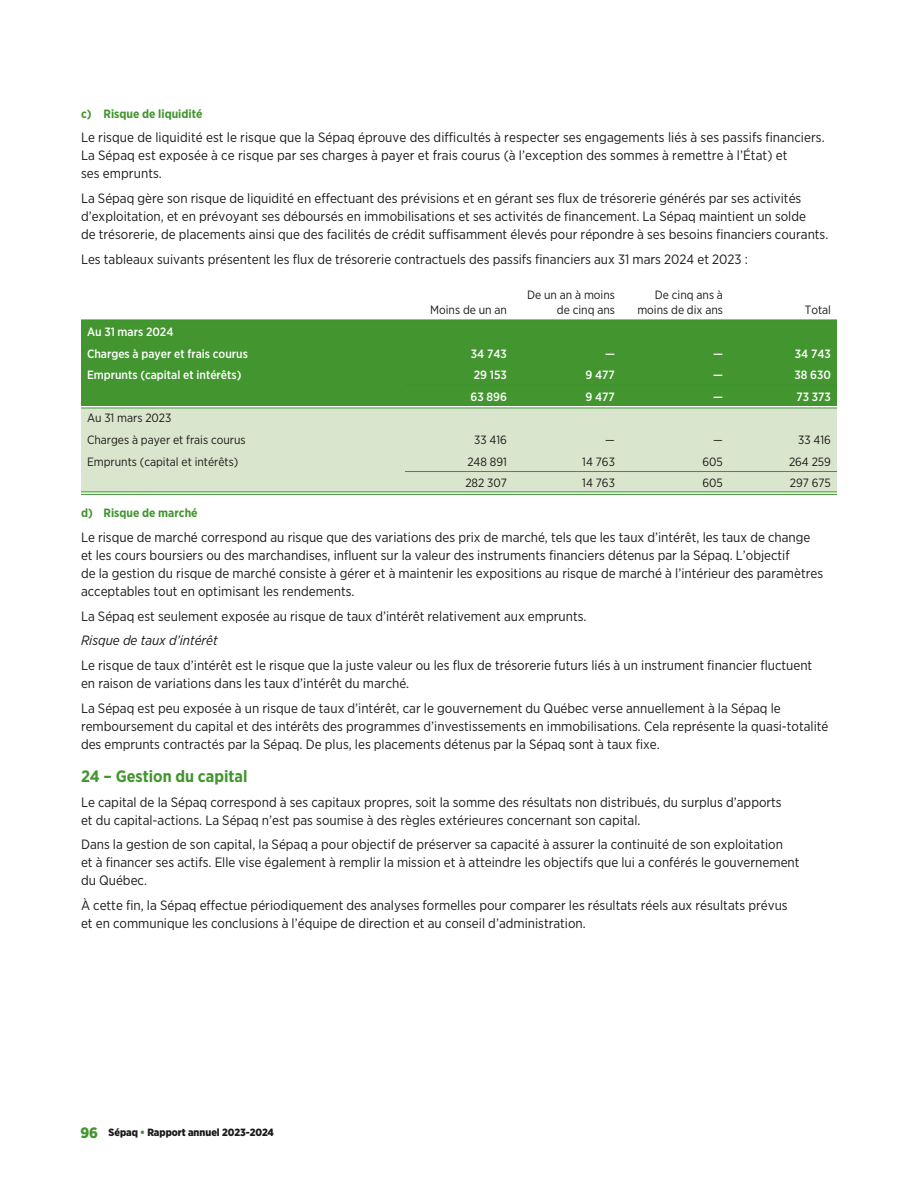
<style>
.page{position:relative;width:918px;height:1188px;background:#fff}
.page>*{position:absolute;margin:0;border:0;box-sizing:border-box;transform-origin:0 0}
.P_NC_Titre_1{font:700 16.5px "Gotham Narrow";color:#42952f}
.P_Texte_courant{font:13.5px/18px "Gotham Narrow";color:#1c1b1a}
.P_Texte_courant-2{font:italic 13.5px "Gotham Narrow";color:#1c1b1a}
.P_Tableau_Texte_courant{font:12px/15px "Gotham Narrow";color:#1c1b1a;text-align:right}
.P_Tableau_Texte_courant-2{font:500 12px "Gotham Narrow";color:#fff}
.P_NC_Titre_2_et_a{font:700 12px "Gotham Narrow";color:#42952f}
.t1{font:900 10.5px "Gotham Narrow";color:#1c1b1a}
.s1{font-size:15px;color:#42952f}
.s2{color:#42952f}
</style>
<div class="page">
<div style="left:81px;top:321px;width:756px;height:84px;background:#42952f"></div>
<div style="left:81px;top:409px;width:756px;height:83px;background:#dae5cd"></div>
<hr style="left:81px;top:320px;width:324px;height:1px;background:#3a9430">
<hr style="left:405px;top:320px;width:108px;height:1px;background:#3a9430">
<hr style="left:513px;top:320px;width:108px;height:1px;background:#3a9430">
<hr style="left:621px;top:320px;width:108px;height:1px;background:#3a9430">
<hr style="left:729px;top:320px;width:108px;height:1px;background:#3a9430">
<hr style="left:405px;top:385px;width:108px;height:1px;background:#3a9430">
<hr style="left:513px;top:385px;width:108px;height:1px;background:#3a9430">
<hr style="left:621px;top:385px;width:108px;height:1px;background:#3a9430">
<hr style="left:729px;top:385px;width:108px;height:1px;background:#3a9430">
<hr style="left:81px;top:405px;width:324px;height:1px;background:#3a9430">
<hr style="left:81px;top:408px;width:324px;height:1px;background:#3a9430">
<hr style="left:405px;top:405px;width:108px;height:1px;background:#3a9430">
<hr style="left:405px;top:408px;width:108px;height:1px;background:#3a9430">
<hr style="left:513px;top:405px;width:108px;height:1px;background:#3a9430">
<hr style="left:513px;top:408px;width:108px;height:1px;background:#3a9430">
<hr style="left:621px;top:405px;width:108px;height:1px;background:#3a9430">
<hr style="left:621px;top:408px;width:108px;height:1px;background:#3a9430">
<hr style="left:729px;top:405px;width:108px;height:1px;background:#3a9430">
<hr style="left:729px;top:408px;width:108px;height:1px;background:#3a9430">
<hr style="left:405px;top:471px;width:108px;height:1px;background:#3a9430">
<hr style="left:513px;top:471px;width:108px;height:1px;background:#3a9430">
<hr style="left:621px;top:471px;width:108px;height:1px;background:#3a9430">
<hr style="left:729px;top:471px;width:108px;height:1px;background:#3a9430">
<hr style="left:81px;top:492px;width:324px;height:1px;background:#3a9430">
<hr style="left:81px;top:494px;width:324px;height:1px;background:#3a9430">
<hr style="left:405px;top:492px;width:108px;height:1px;background:#3a9430">
<hr style="left:405px;top:494px;width:108px;height:1px;background:#3a9430">
<hr style="left:513px;top:492px;width:108px;height:1px;background:#3a9430">
<hr style="left:513px;top:494px;width:108px;height:1px;background:#3a9430">
<hr style="left:621px;top:492px;width:108px;height:1px;background:#3a9430">
<hr style="left:621px;top:494px;width:108px;height:1px;background:#3a9430">
<hr style="left:729px;top:492px;width:108px;height:1px;background:#3a9430">
<hr style="left:729px;top:494px;width:108px;height:1px;background:#3a9430">
<p class="P_NC_Titre_2_et_a" style="left:81px;top:106px;width:123px">c) Risque de liquidité</p>
<p class="P_Texte_courant" style="left:81px;top:128px;width:745px">Le risque de liquidité est le risque que la Sépaq éprouve des difficultés à respecter ses engagements liés à ses passifs financiers.<br>La Sépaq est exposée à ce risque par ses charges à payer et frais courus (à l’exception des sommes à remettre à l’État) et<br>ses emprunts.</p>
<p class="P_Texte_courant" style="left:81px;top:189px;width:749px">La Sépaq gère son risque de liquidité en effectuant des prévisions et en gérant ses flux de trésorerie générés par ses activités d’exploitation, et en prévoyant ses déboursés en immobilisations et ses activités de financement. La Sépaq maintient un solde<br>de trésorerie, de placements ainsi que des facilités de crédit suffisamment élevés pour répondre à ses besoins financiers courants.</p>
<p class="P_Texte_courant" style="left:81px;top:250px;width:668px">Les tableaux suivants présentent les flux de trésorerie contractuels des passifs financiers aux 31 mars 2024 et 2023 :</p>
<p class="P_Tableau_Texte_courant" style="left:430px;top:302px;width:78px">Moins de un an</p>
<p class="P_Tableau_Texte_courant" style="left:527px;top:287px;width:89px">De un an à moins de cinq ans</p>
<p class="P_Tableau_Texte_courant" style="left:637px;top:287px;width:87px">De cinq ans à moins de dix ans</p>
<p class="P_Tableau_Texte_courant" style="left:805px;top:302px;width:28px">Total</p>
<p class="P_Tableau_Texte_courant-2" style="left:87px;top:324px;width:88px">Au 31 mars 2024</p>
<p class="P_Tableau_Texte_courant-2" style="left:87px;top:346px;width:163px">Charges à payer et frais courus</p>
<p class="P_Tableau_Texte_courant-2" style="left:471px;top:346px;width:38px">34 743</p>
<p class="P_Tableau_Texte_courant-2" style="left:605px;top:346px;width:11px">—</p>
<p class="P_Tableau_Texte_courant-2" style="left:713px;top:346px;width:11px">—</p>
<p class="P_Tableau_Texte_courant-2" style="left:795px;top:346px;width:38px">34 743</p>
<p class="P_Tableau_Texte_courant-2" style="left:87px;top:367px;width:156px">Emprunts (capital et intérêts)</p>
<p class="P_Tableau_Texte_courant-2" style="left:474px;top:367px;width:35px">29 153</p>
<p class="P_Tableau_Texte_courant-2" style="left:586px;top:367px;width:31px">9 477</p>
<p class="P_Tableau_Texte_courant-2" style="left:713px;top:367px;width:11px">—</p>
<p class="P_Tableau_Texte_courant-2" style="left:794px;top:367px;width:38px">38 630</p>
<p class="P_Tableau_Texte_courant-2" style="left:471px;top:389px;width:38px">63 896</p>
<p class="P_Tableau_Texte_courant-2" style="left:586px;top:389px;width:31px">9 477</p>
<p class="P_Tableau_Texte_courant-2" style="left:713px;top:389px;width:11px">—</p>
<p class="P_Tableau_Texte_courant-2" style="left:796px;top:389px;width:36px">73 373</p>
<p class="P_Tableau_Texte_courant" style="left:87px;top:410px;width:86px">Au 31 mars 2023</p>
<p class="P_Tableau_Texte_courant" style="left:87px;top:432px;width:160px">Charges à payer et frais courus</p>
<p class="P_Tableau_Texte_courant" style="left:474px;top:432px;width:34px">33 416</p>
<p class="P_Tableau_Texte_courant" style="left:605px;top:432px;width:11px">—</p>
<p class="P_Tableau_Texte_courant" style="left:713px;top:432px;width:11px">—</p>
<p class="P_Tableau_Texte_courant" style="left:798px;top:432px;width:34px">33 416</p>
<p class="P_Tableau_Texte_courant" style="left:87px;top:454px;width:153px">Emprunts (capital et intérêts)</p>
<p class="P_Tableau_Texte_courant" style="left:467px;top:454px;width:41px">248 891</p>
<p class="P_Tableau_Texte_courant" style="left:582px;top:454px;width:34px">14 763</p>
<p class="P_Tableau_Texte_courant" style="left:703px;top:454px;width:22px">605</p>
<p class="P_Tableau_Texte_courant" style="left:789px;top:454px;width:43px">264 259</p>
<p class="P_Tableau_Texte_courant" style="left:465px;top:475px;width:43px">282 307</p>
<p class="P_Tableau_Texte_courant" style="left:582px;top:475px;width:34px">14 763</p>
<p class="P_Tableau_Texte_courant" style="left:703px;top:475px;width:22px">605</p>
<p class="P_Tableau_Texte_courant" style="left:790px;top:475px;width:43px">297 675</p>
<p class="P_NC_Titre_2_et_a" style="left:81px;top:505px;width:118px">d) Risque de marché</p>
<p class="P_Texte_courant" style="left:81px;top:528px;width:744px">Le risque de marché correspond au risque que des variations des prix de marché, tels que les taux d’intérêt, les taux de change et les cours boursiers ou des marchandises, influent sur la valeur des instruments financiers détenus par la Sépaq. L’objectif<br>de la gestion du risque de marché consiste à gérer et à maintenir les expositions au risque de marché à l’intérieur des paramètres acceptables tout en optimisant les rendements.</p>
<p class="P_Texte_courant" style="left:81px;top:607px;width:507px">La Sépaq est seulement exposée au risque de taux d’intérêt relativement aux emprunts.</p>
<p class="P_Texte_courant-2" style="left:81px;top:632px;width:138px">Risque de taux d’intérêt</p>
<p class="P_Texte_courant" style="left:81px;top:656px;width:733px">Le risque de taux d’intérêt est le risque que la juste valeur ou les flux de trésorerie futurs liés à un instrument financier fluctuent en raison de variations dans les taux d’intérêt du marché.</p>
<p class="P_Texte_courant" style="left:81px;top:699px;width:749px">La Sépaq est peu exposée à un risque de taux d’intérêt, car le gouvernement du Québec verse annuellement à la Sépaq le remboursement du capital et des intérêts des programmes d’investissements en immobilisations. Cela représente la quasi-totalité des emprunts contractés par la Sépaq. De plus, les placements détenus par la Sépaq sont à taux fixe.</p>
<p class="P_NC_Titre_1" style="left:81px;top:765px;width:168px">24 – Gestion du capital</p>
<p class="P_Texte_courant" style="left:81px;top:793px;width:702px">Le capital de la Sépaq correspond à ses capitaux propres, soit la somme des résultats non distribués, du surplus d’apports et du capital-actions. La Sépaq n’est pas soumise à des règles extérieures concernant son capital.</p>
<p class="P_Texte_courant" style="left:81px;top:835px;width:720px">Dans la gestion de son capital, la Sépaq a pour objectif de préserver sa capacité à assurer la continuité de son exploitation<br>et à financer ses actifs. Elle vise également à remplir la mission et à atteindre les objectifs que lui a conférés le gouvernement du Québec.</p>
<p class="P_Texte_courant" style="left:81px;top:896px;width:708px">À cette fin, la Sépaq effectue périodiquement des analyses formelles pour comparer les résultats réels aux résultats prévus et en communique les conclusions à l’équipe de direction et au conseil d’administration.</p>
<p class="t1" style="left:80px;top:1126px;width:195px"><span class="s1">96</span> Sépaq <span class="s2">•</span> Rapport annuel 2023-2024</p>
</div>
